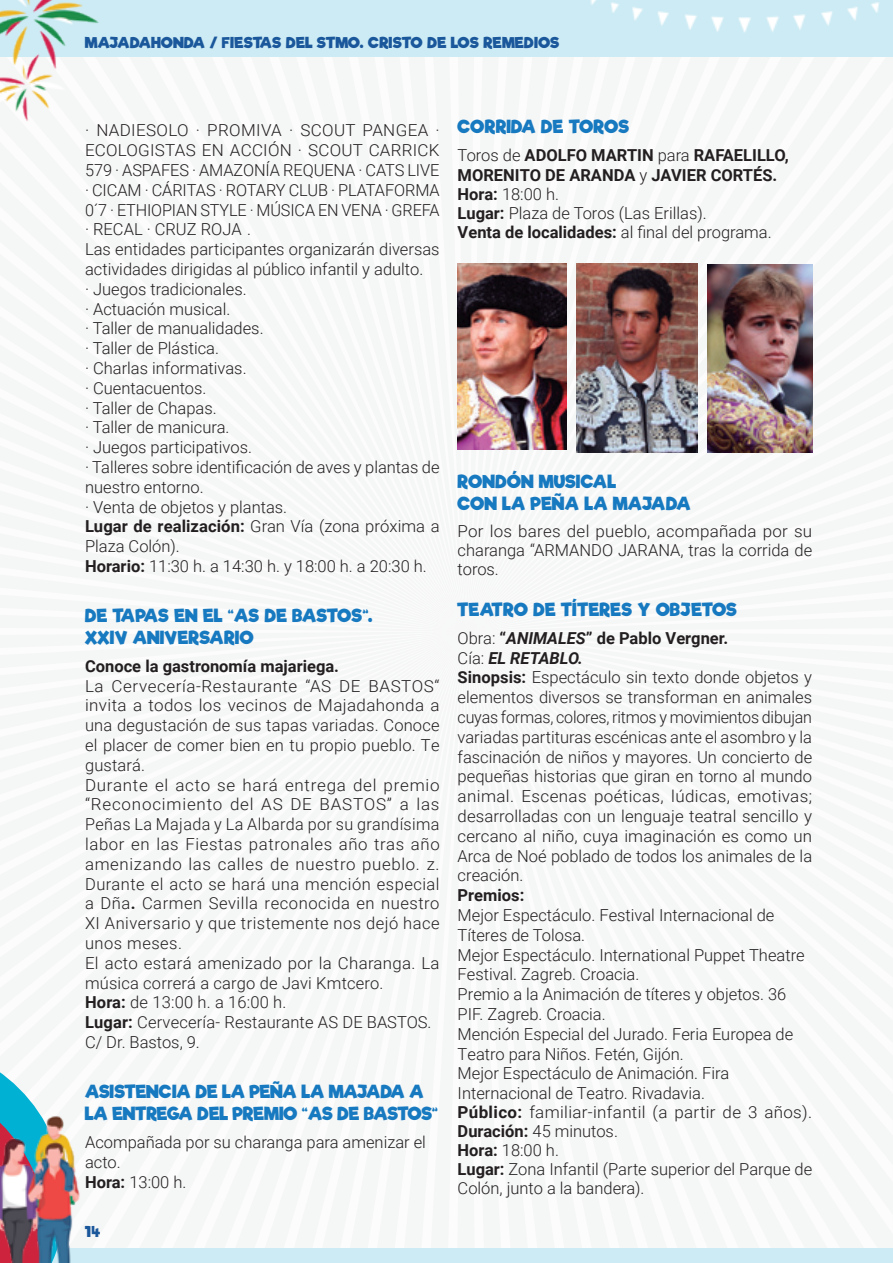
<style>
.page{position:relative;width:893px;height:1263px;background:#f5f6f6}
.page>*{position:absolute;margin:0;border:0;box-sizing:border-box;transform-origin:0 0}
.t1{font:18px/21.6px "Riffic";color:#1779bf}
.t2{font:18px/21.6px "Riffic";letter-spacing:-.02em;color:#1779bf}
.t3{font:300 16.5px/19.8px "Roboto";color:#231f20}
.t4{font:300 16.5px/19.8px "Roboto";letter-spacing:.03em;color:#231f20}
.t5{font:700 16.5px/19.2px "Roboto";color:#231f20}
.t6{font:15px "Riffic";color:#1a579b}
.s1{font-weight:700}
.s2{font-weight:300}
.s3{font-weight:700;font-style:italic}
</style>
<div class="page">
<img style="left:0;top:0;width:116px;height:145px">
<img style="left:0;top:1108px;width:85px;height:155px">
<img style="left:458px;top:264px;width:108px;height:186px">
<img style="left:707px;top:265px;width:105px;height:187px">
<img style="left:576px;top:264px;width:121px;height:188px">
<p class="t6" style="left:85px;top:33px;width:476px">MAJADAHONDA / FIESTAS DEL STMO. CRISTO DE LOS REMEDIOS</p>
<p class="t3" style="left:85px;top:120px;width:356px">· NADIESOLO · PROMIVA · SCOUT PANGEA ·<br>ECOLOGISTAS EN ACCIÓN · SCOUT CARRICK<br>579 · ASPAFES · AMAZONÍA REQUENA · CATS LIVE · CICAM · CÁRITAS · ROTARY CLUB · PLATAFORMA<br>0´7 · ETHIOPIAN STYLE · MÚSICA EN VENA · GREFA · RECAL · CRUZ ROJA .<br>Las entidades participantes organizarán diversas actividades dirigidas al público infantil y adulto.<br>· Juegos tradicionales.<br>· Actuación musical.<br>· Taller de manualidades.<br>· Taller de Plástica.<br>· Charlas informativas.<br>· Cuentacuentos.<br>· Taller de Chapas.<br>· Taller de manicura.<br>· Juegos participativos.<br>· Talleres sobre identificación de aves y plantas de nuestro entorno.<br>· Venta de objetos y plantas.<br><span class="s1">Lugar de realización:</span> Gran Vía (zona próxima a<br>Plaza Colón).<br><span class="s1">Horario:</span> 11:30 h. a 14:30 h. y 18:00 h. a 20:30 h.</p>
<p class="t1" style="left:85px;top:605px;width:289px">DE TAPAS EN EL “AS DE BASTOS”.<br>XXIV ANIVERSARIO</p>
<p class="t5" style="left:85px;top:656px;width:256px">Conoce la gastronomía majariega.</p>
<p class="t4" style="left:85px;top:675px;width:356px">La Cervecería-Restaurante “AS DE BASTOS“ invita a todos los vecinos de Majadahonda a una degustación de sus tapas variadas. Conoce el placer de comer bien en tu propio pueblo. Te gustará.<br>Durante el acto se hará entrega del premio “Reconocimiento del AS DE BASTOS” a las Peñas La Majada y La Albarda por su grandísima labor en las Fiestas patronales año tras año amenizando las calles de nuestro pueblo. z.<br>Durante el acto se hará una mención especial a Dña<span class="s1">.</span> Carmen Sevilla reconocida en nuestro XI Aniversario y que tristemente nos dejó hace unos meses.<br>El acto estará amenizado por la Charanga. La música correrá a cargo de Javi Kmtcero.<br><span class="s1">Hora:</span> de 13:00 h. a 16:00 h.<br><span class="s1">Lugar:</span> Cervecería- Restaurante AS DE BASTOS.<br>C/ Dr. Bastos, 9.</p>
<p class="t2" style="left:85px;top:1081px;width:355px">ASISTENCIA DE LA PEÑA LA MAJADA A<br>LA ENTREGA DEL PREMIO “AS DE BASTOS”</p>
<p class="t3" style="left:85px;top:1131px;width:342px">Acompañada por su charanga para amenizar el acto.<br><span class="s1">Hora:</span> 13:00 h.</p>
<p class="t6" style="left:85px;top:1222px;width:17px">14</p>
<p class="t1" style="left:458px;top:116px;width:174px">CORRIDA DE TOROS</p>
<p class="t5" style="left:458px;top:145px;width:333px"><span class="s2">Toros de</span> ADOLFO MARTIN <span class="s2">para</span> RAFAELILLO, MORENITO DE ARANDA <span class="s2">y</span> JAVIER CORTÉS.<br>Hora: <span class="s2">18:00 h.<br></span>Lugar: <span class="s2">Plaza de Toros (Las Erillas).<br></span>Venta de localidades: <span class="s2">al final del programa.</span></p>
<p class="t1" style="left:458px;top:471px;width:235px">RONDÓN MUSICAL<br>CON LA PEÑA LA MAJADA</p>
<p class="t3" style="left:458px;top:521px;width:356px;line-height:18.9px;text-align:justify">Por los bares del pueblo, acompañada por su charanga “ARMANDO JARANA, tras la corrida de toros.</p>
<p class="t1" style="left:458px;top:598px;width:281px">TEATRO DE TÍTERES Y OBJETOS</p>
<p class="t3" style="left:458px;top:627px;width:356px">Obra: <span class="s1">“</span><span class="s3">ANIMALES</span><span class="s1">” de Pablo Vergner.<br></span>Cía: <span class="s3">EL RETABLO.<br></span><span class="s1">Sinopsis:</span> Espectáculo sin texto donde objetos y elementos diversos se transforman en animales cuyas formas, colores, ritmos y movimientos dibujan variadas partituras escénicas ante el asombro y la fascinación de niños y mayores. Un concierto de pequeñas historias que giran en torno al mundo animal. Escenas poéticas, lúdicas, emotivas; desarrolladas con un lenguaje teatral sencillo y cercano al niño, cuya imaginación es como un Arca de Noé poblado de todos los animales de la creación.</p>
<p class="t5" style="left:458px;top:885px;width:68px">Premios:</p>
<p class="t3" style="left:458px;top:905px;width:356px">Mejor Espectáculo. Festival Internacional de Títeres de Tolosa.<br>Mejor Espectáculo. International Puppet Theatre Festival. Zagreb. Croacia.<br>Premio a la Animación de títeres y objetos. 36<br>PIF. Zagreb. Croacia.<br>Mención Especial del Jurado. Feria Europea de Teatro para Niños. Fetén, Gijón.<br>Mejor Espectáculo de Animación. Fira Internacional de Teatro. Rivadavia.<br><span class="s1">Público:</span> familiar-infantil (a partir de 3 años).<br><span class="s1">Duración:</span> 45 minutos.<br><span class="s1">Hora:</span> 18:00 h.<br><span class="s1">Lugar:</span> Zona Infantil (Parte superior del Parque de Colón, junto a la bandera).</p>
</div>
